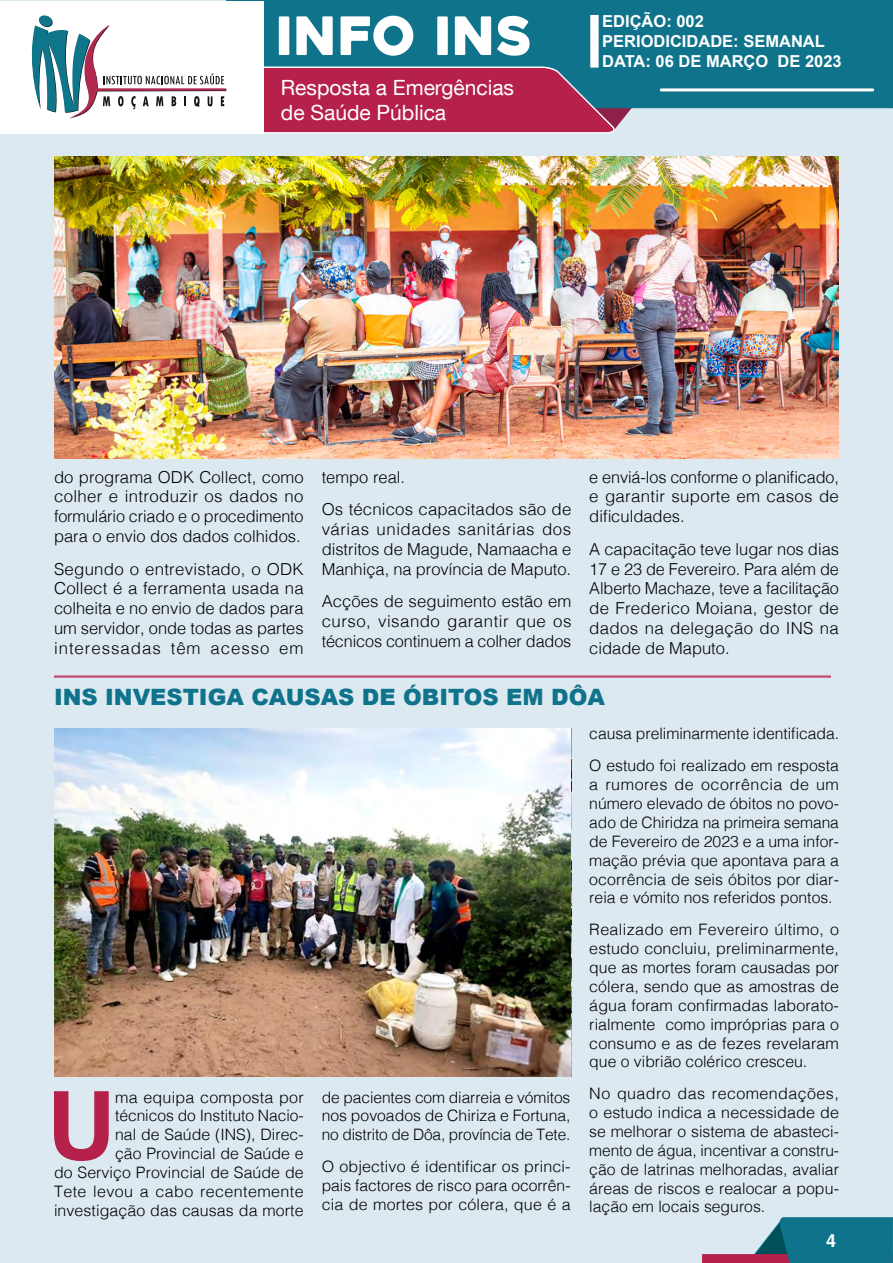
<style>
.page{position:relative;width:893px;height:1263px;background:#dde9f1}
.page>*{position:absolute;margin:0;border:0;box-sizing:border-box;transform-origin:0 0}
.t1{font:700 94.5px "Helvetica";color:#b5214a}
.t2{font:52.8px "Heavitas";color:#fff}
.t3{font:900 22.5px "Arial";color:#0e738b}
.t4{font:21px/25.2px "Helvetica Neue LT Com";color:#fff}
.t5{font:700 18px "Helvetica";color:#fff}
.t6{font:300 16.5px/19.8px "Helvetica";color:#000;text-align:justify}
.t7{font:700 16.5px/19.8px "Arial";color:#fff}
.t8{font:300 15.75px/18.9px "Helvetica";color:#000;text-align:justify}
</style>
<div class="page">
<div style="left:702px;top:1254px;width:191px;height:9px;background:#b5214a"></div>
<svg style="left:753px;top:1217px;width:140px;height:46px;background:#28778d"></svg>
<div style="left:227px;top:0;width:666px;height:108px;background:#0e738b"></div>
<div style="left:1px;top:1px;width:263px;height:132px;background:#fff"></div>
<hr style="left:660px;top:88px;width:214px;height:3px;background:#fff">
<svg style="left:31px;top:15px;width:609px;height:118px"></svg>
<div style="left:591px;top:16px;width:7px;height:51px;border:1px solid #fff"></div>
<hr style="left:54px;top:676px;width:777px;height:1px;background:#b5214a">
<hr style="left:54px;top:677px;width:777px;height:1px;background:#b5214a">
<img style="left:54px;top:156px;width:785px;height:302px">
<img style="left:54px;top:728px;width:517px;height:349px">
<h2 class="t2" style="left:276px;top:3px;width:258px">INFO INS</h2>
<h3 class="t4" style="left:281px;top:74px;width:235px">Resposta a Emergências de Saúde Pública</h3>
<p class="t7" style="left:602px;top:12px;width:241px">EDIÇÃO: 002<br>PERIODICIDADE: SEMANAL<br>DATA: 06 DE MARÇO DE 2023</p>
<p class="t6" style="left:54px;top:466px;width:251px">do programa ODK Collect, como colher e introduzir os dados no formulário criado e o procedimento para o envio dos dados colhidos.</p>
<p class="t6" style="left:54px;top:558px;width:251px">Segundo o entrevistado, o ODK Collect é a ferramenta usada na colheita e no envio de dados para um servidor, onde todas as partes interessadas têm acesso em</p>
<p class="t6" style="left:322px;top:459px;width:251px;line-height:32.5px">tempo real.<br>Os técnicos capacitados são de</p>
<p class="t6" style="left:322px;top:518px;width:251px">várias unidades sanitárias dos distritos de Magude, Namaacha e Manhiça, na província de Maputo.</p>
<p class="t6" style="left:322px;top:590px;width:251px">Acções de seguimento estão em curso, visando garantir que os técnicos continuem a colher dados</p>
<p class="t6" style="left:589px;top:466px;width:251px">e enviá-los conforme o planificado, e garantir suporte em casos de dificuldades.</p>
<p class="t6" style="left:589px;top:538px;width:251px">A capacitação teve lugar nos dias 17 e 23 de Fevereiro. Para além de Alberto Machaze, teve a facilitação de Frederico Moiana, gestor de dados na delegação do INS na cidade de Maputo.</p>
<h3 class="t3" style="left:54px;top:681px;width:552px">INS INVESTIGA CAUSAS DE ÓBITOS EM DÔA</h3>
<h1 class="t1" style="left:47px;top:1068px;width:70px">U</h1>
<p class="t8" style="left:54px;top:1086px;width:251px;text-align:right">ma equipa composta por técnicos do Instituto Nacio-<br>nal de Saúde (INS), Direc-<br>ção Provincial de Saúde e<br>do Serviço Provincial de Saúde de<br>Tete levou a cabo recentemente investigação das causas da morte</p>
<p class="t8" style="left:322px;top:1086px;width:250px">de pacientes com diarreia e vómitos nos povoados de Chiriza e Fortuna, no distrito de Dôa, província de Tete.</p>
<p class="t8" style="left:322px;top:1156px;width:250px">O objectivo é identificar os princi&shy;pais factores de risco para ocorrên&shy;cia de mortes por cólera, que é a</p>
<p class="t8" style="left:589px;top:717px;width:251px;line-height:31.7px">causa preliminarmente identificada.<br>O estudo foi realizado em resposta</p>
<p class="t8" style="left:589px;top:774px;width:251px">a rumores de ocorrência de um número elevado de óbitos no povo&shy;ado de Chiridza na primeira semana de Fevereiro de 2023 e a uma infor&shy;mação prévia que apontava para a ocorrência de seis óbitos por diar&shy;reia e vómito nos referidos pontos.</p>
<p class="t8" style="left:589px;top:919px;width:251px">Realizado em Fevereiro último, o estudo concluiu, preliminarmente, que as mortes foram causadas por cólera, sendo que as amostras de água foram confirmadas laborato&shy;rialmente como impróprias para o consumo e as de fezes revelaram que o vibrião colérico cresceu.</p>
<p class="t8" style="left:589px;top:1083px;width:251px">No quadro das recomendações, o estudo indica a necessidade de se melhorar o sistema de abasteci&shy;mento de água, incentivar a constru&shy;ção de latrinas melhoradas, avaliar áreas de riscos e realocar a popu&shy;lação em locais seguros.</p>
<p class="t5" style="left:826px;top:1229px;width:12px">4</p>
</div>
